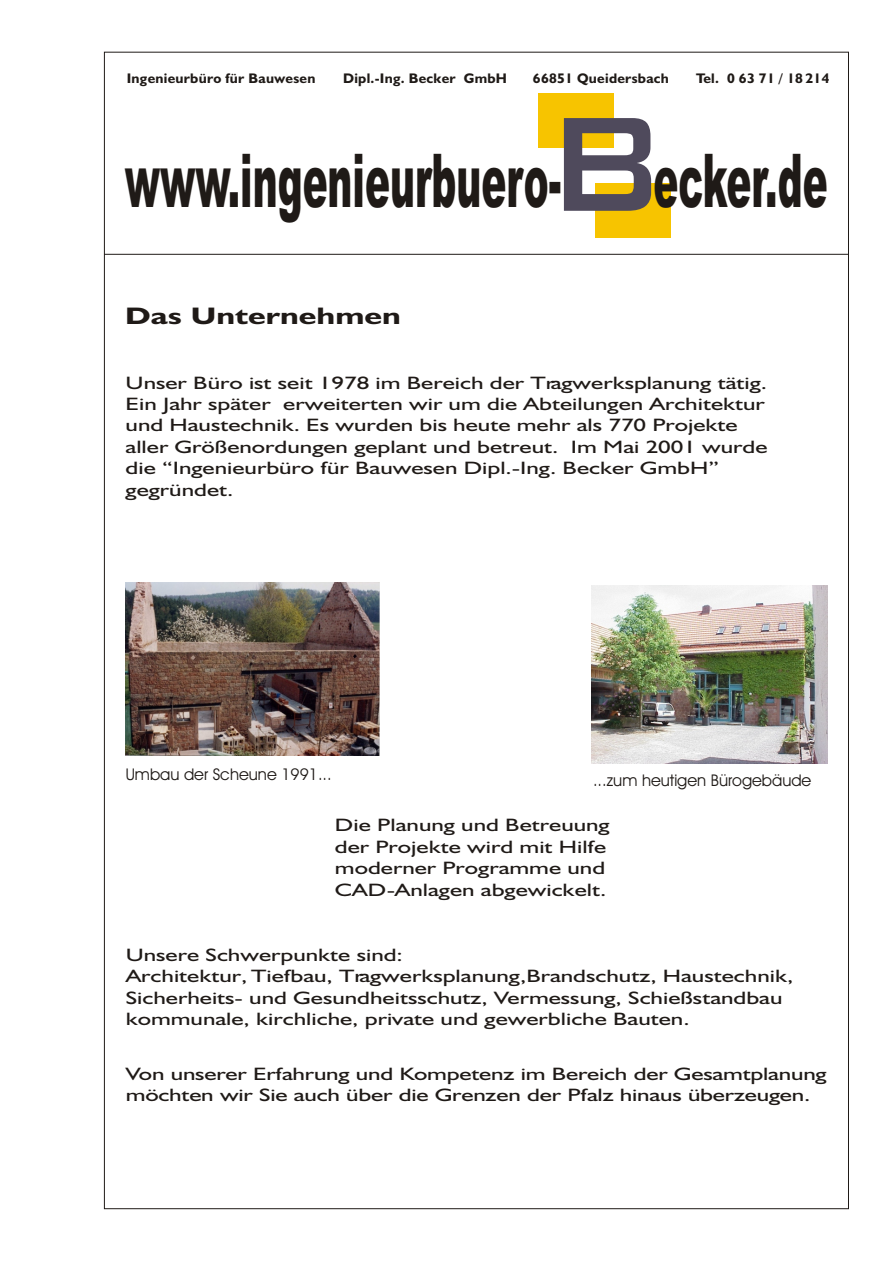
<style>
.page{position:relative;width:894px;height:1263px;background:#fff}
.page>*{position:absolute;margin:0;border:0;box-sizing:border-box;transform-origin:0 0}
.t1{font:179.7px "Bank Gothic Md BT";color:#4f4a5c;scale:.86 1}
.t2{font:900 74.25px "Arial";color:#1f1a17;scale:.5 1}
.t3{font:700 24px "Humanst 521 BT";color:#1f1a17;scale:1.38 1}
.t4{font:18px/21.5px "Humanst 521 BT";color:#1f1a17;scale:1.38 1}
.t5{font:16.2px "Avant Garde Bk BT";color:#1f1a17}
.t6{font:700 13.95px "Humanst 521 BT";letter-spacing:.02em;color:#1f1a17}
</style>
<div class="page">
<div style="left:538px;top:93px;width:76px;height:55px;background:#f7c400"></div>
<div style="left:595px;top:183px;width:76px;height:55px;background:#f7c400"></div>
<hr style="left:104px;top:254px;width:745px;height:1px;background:#1f1a17">
<img style="left:125px;top:582px;width:255px;height:174px">
<img style="left:591px;top:586px;width:237px;height:177px">
<p class="t6" style="left:127px;top:72px;width:190px">Ingenieurbüro für Bauwesen</p>
<p class="t6" style="left:343px;top:72px;width:165px">Dipl.-Ing. Becker GmbH</p>
<p class="t6" style="left:533px;top:72px;width:138px">66851 Queidersbach</p>
<p class="t6" style="left:696px;top:72px;width:135px">Tel. 0 63 71 / 18 214</p>
<h1 class="t1" style="left:543px;top:74px;width:145px">B</h1>
<h2 class="t2" style="left:125px;top:154px;width:1407px">www.ingenieurbuero- ecker.de</h2>
<h3 class="t3" style="left:125px;top:305px;width:201px">Das Unternehmen</h3>
<p class="t4" style="left:126px;top:373px;width:467px">Unser Büro ist seit 1978 im Bereich der Tragwerksplanung tätig.<br>Ein Jahr später erweiterten wir um die Abteilungen Architektur und Haustechnik. Es wurden bis heute mehr als 770 Projekte aller Größenordungen geplant und betreut. Im Mai 2001 wurde die “Ingenieurbüro für Bauwesen Dipl.-Ing. Becker GmbH” gegründet.</p>
<p class="t5" style="left:126px;top:767px;width:207px">Umbau der Scheune 1991...</p>
<p class="t5" style="left:593px;top:774px;width:220px">...zum heutigen Bürogebäude</p>
<p class="t4" style="left:335px;top:816px;width:201px">Die Planung und Betreuung der Projekte wird mit Hilfe moderner Programme und<br>CAD-Anlagen abgewickelt.</p>
<p class="t4" style="left:126px;top:946px;width:485px">Unsere Schwerpunkte sind:<br>Architektur,Tiefbau, Tragwerksplanung,Brandschutz, Haustechnik, Sicherheits- und Gesundheitsschutz, Vermessung, Schießstandbau kommunale, kirchliche, private und gewerbliche Bauten.</p>
<p class="t4" style="left:126px;top:1064px;width:509px">Von unserer Erfahrung und Kompetenz im Bereich der Gesamtplanung möchten wir Sie auch über die Grenzen der Pfalz hinaus überzeugen.</p>
</div>
